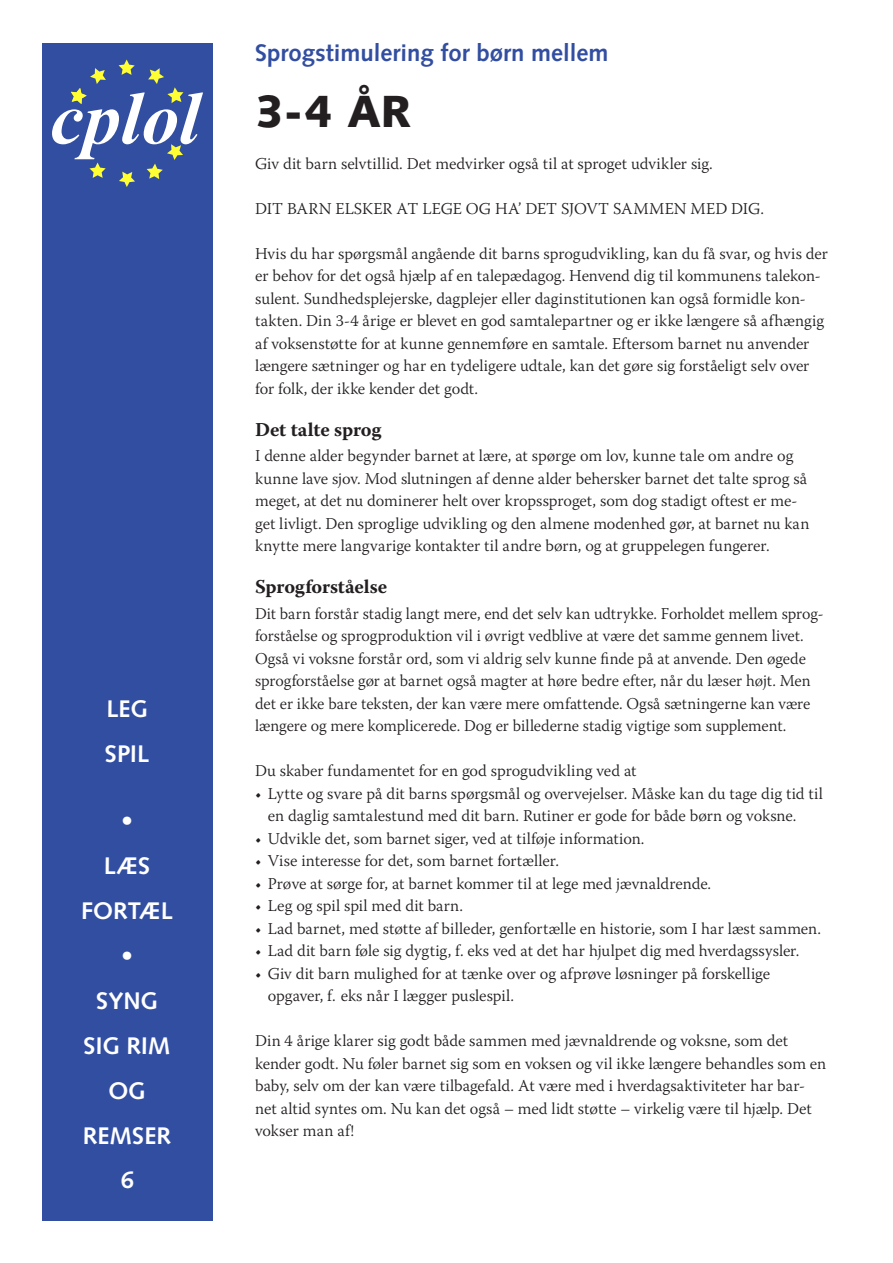
<style>
.page{position:relative;width:893px;height:1263px;background:#fff}
.page>*{position:absolute;margin:0;border:0;box-sizing:border-box;transform-origin:0 0}
.mellem{font:900 45px "Syntax";color:#231f20}
.mellem-2{font:700 24px "Syntax";color:#fff}
.brod{font:700 24px "Syntax";color:#324ea1}
.mellem-3{font:700 19.5px "Warnock Pro";letter-spacing:-.005em;color:#231f20}
.brod-2{font:300 16.5px/22.5px "Warnock Pro";color:#231f20}
</style>
<div class="page">
<div style="left:43px;top:43px;width:170px;height:1177px;background:#324ea1"></div>
<svg style="left:52px;top:60px;width:151px;height:127px"></svg>
<p class="mellem-2" style="left:106px;top:695px;width:43px">LEG</p>
<p class="mellem-2" style="left:105px;top:740px;width:40px">SPIL</p>
<p class="mellem-2" style="left:121px;top:807px;width:13px">•</p>
<p class="mellem-2" style="left:104px;top:852px;width:46px">LÆS</p>
<p class="mellem-2" style="left:81px;top:897px;width:88px">FORTÆL</p>
<p class="mellem-2" style="left:121px;top:942px;width:13px">•</p>
<p class="mellem-2" style="left:96px;top:987px;width:63px">SYNG</p>
<p class="mellem-2" style="left:84px;top:1032px;width:88px">SIG RIM</p>
<p class="mellem-2" style="left:108px;top:1077px;width:39px">OG</p>
<p class="mellem-2" style="left:83px;top:1122px;width:90px">REMSER</p>
<p class="brod" style="left:255px;top:39px;width:355px">SPROGSTIMULERING FOR BØRN MELLEM</p>
<p class="mellem" style="left:255px;top:85px;width:158px">3-4 år</p>
<p class="brod-2" style="left:255px;top:152px;width:459px">Giv dit barn selvtillid. Det medvirker også til at sproget udvikler sig.</p>
<p class="brod-2" style="left:255px;top:197px;width:510px">DIT BARN ELSKER AT LEGE OG HA’ DET SJOVT SAMMEN MED DIG.</p>
<p class="brod-2" style="left:255px;top:242px;width:574px">Hvis du har spørgsmål angående dit barns sprogudvikling, kan du få svar, og hvis der er behov for det også hjælp af en talepædagog. Henvend dig til kommunens talekon&shy;sulent. Sundhedsplejerske, dagplejer eller daginstitutionen kan også formidle kon&shy;takten. Din 3-4 årige er blevet en god samtalepartner og er ikke længere så afhængig af voksenstøtte for at kunne gennemføre en samtale. Eftersom barnet nu anvender længere sætninger og har en tydeligere udtale, kan det gøre sig forståeligt selv over for folk, der ikke kender det godt.</p>
<p class="mellem-3" style="left:255px;top:417px;width:128px">Det talte sprog</p>
<p class="brod-2" style="left:255px;top:444px;width:556px">I denne alder begynder barnet at lære, at spørge om lov, kunne tale om andre og kunne lave sjov. Mod slutningen af denne alder behersker barnet det talte sprog så meget, at det nu dominerer helt over kropssproget, som dog stadigt oftest er me&shy;get livligt. Den sproglige udvikling og den almene modenhed gør, at barnet nu kan knytte mere langvarige kontakter til andre børn, og at gruppelegen fungerer.</p>
<p class="mellem-3" style="left:255px;top:575px;width:134px">Sprogforståelse</p>
<p class="brod-2" style="left:255px;top:602px;width:570px">Dit barn forstår stadig langt mere, end det selv kan udtrykke. Forholdet mellem sprog&shy;forståelse og sprogproduktion vil i øvrigt vedblive at være det samme gennem livet.<br>Også vi voksne forstår ord, som vi aldrig selv kunne finde på at anvende. Den øgede sprogforståelse gør at barnet også magter at høre bedre efter, når du læser højt. Men det er ikke bare teksten, der kan være mere omfattende. Også sætningerne kan være længere og mere komplicerede. Dog er billederne stadig vigtige som supplement.</p>
<p class="brod-2" style="left:255px;top:759px;width:383px">Du skaber fundamentet for en god sprogudvikling ved at</p>
<p class="brod-2" style="left:268px;top:782px;width:557px;text-indent:-13px">• Lytte og svare på dit barns spørgsmål og overvejelser. Måske kan du tage dig tid til en daglig samtalestund med dit barn. Rutiner er gode for både børn og voksne.</p>
<p class="brod-2" style="left:255px;top:827px;width:391px">• Udvikle det, som barnet siger, ved at tilføje information.</p>
<p class="brod-2" style="left:255px;top:849px;width:305px">• Vise interesse for det, som barnet fortæller.</p>
<p class="brod-2" style="left:255px;top:872px;width:458px">• Prøve at sørge for, at barnet kommer til at lege med jævnaldrende.</p>
<p class="brod-2" style="left:255px;top:894px;width:209px">• Leg og spil spil med dit barn.</p>
<p class="brod-2" style="left:255px;top:917px;width:567px">• Lad barnet, med støtte af billeder, genfortælle en historie, som I har læst sammen.</p>
<p class="brod-2" style="left:255px;top:939px;width:546px">• Lad dit barn føle sig dygtig, f. eks ved at det har hjulpet dig med hverdagssysler.</p>
<p class="brod-2" style="left:268px;top:962px;width:504px;text-indent:-13px">• Giv dit barn mulighed for at tænke over og afprøve løsninger på forskellige opgaver, f. eks når I lægger puslespil.</p>
<p class="brod-2" style="left:255px;top:1029px;width:573px">Din 4 årige klarer sig godt både sammen med jævnaldrende og voksne, som det kender godt. Nu føler barnet sig som en voksen og vil ikke længere behandles som en baby, selv om der kan være tilbagefald. At være med i hverdagsaktiviteter har bar&shy;net altid syntes om. Nu kan det også – med lidt støtte – virkelig være til hjælp. Det vokser man af!</p>
</div>
